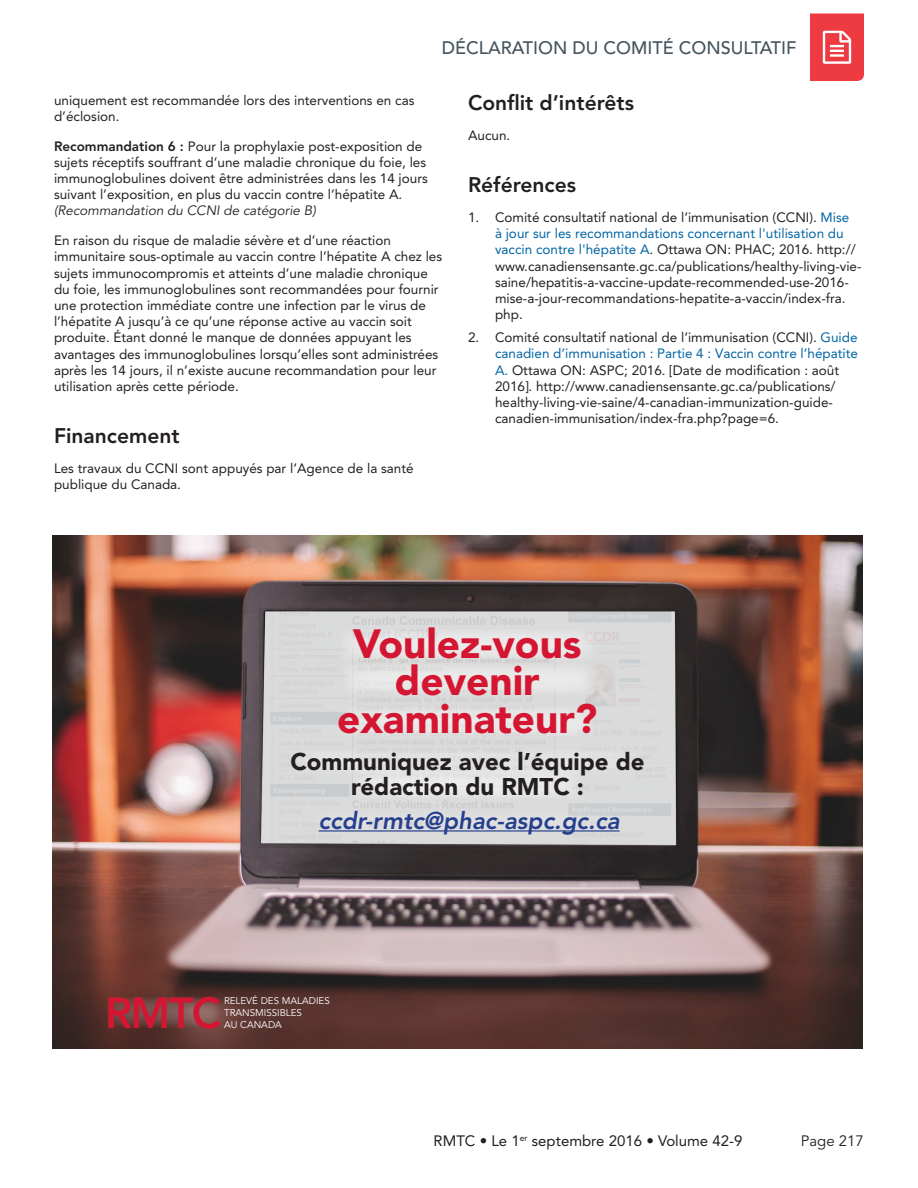
<style>
.page{position:relative;width:918px;height:1188px;background:#fff}
.page>*{position:absolute;margin:0;border:0;box-sizing:border-box;transform-origin:0 0}
.t1{font:800 43.05px "Avenir LT Std";color:#d51633}
.t2{font:900 40.5px/37.5px "Avenir LT Std";color:#d51633;text-align:center}
.t3{font:900 24px/25.5px "Avenir LT Std";color:#231f20;text-align:center}
.t4{font:italic 800 24px "Avenir LT Std";color:#253f8e}
.t5{font:800 21px "Avenir LT Std";color:#231f20}
.t6{font:500 18px "Avenir LT Std";color:#45555f}
.t7{font:15px "Avenir LT Std";color:#231f20}
.t8{font:15px "Avenir LT Std";color:#231f20}
.t9{font:13.5px/16.2px "Avenir LT Std";color:#231f20}
.t10{font:italic 13.5px "Avenir LT Std";color:#231f20}
.t11{font:9.75px/11.7px "Avenir LT Std";color:#fff}
.s1{font-weight:800}
.s2{color:#0065a4}
</style>
<div class="page">
<svg style="left:810px;top:14px;width:54px;height:67px;background:#ef4f56"></svg>
<img style="left:53px;top:536px;width:810px;height:513px">
<svg style="left:261px;top:610px;width:415px;height:236px;background:#d1d1d1"></svg>
<div style="left:259px;top:608px;width:419px;height:240px;border:1px solid #231f20"></div>
<div style="left:312px;top:810px;width:308px;height:24px;background:#dedede"></div>
<hr style="left:319px;top:830px;width:301px;height:2px;background:#253f8e">
<svg style="left:339px;top:627px;width:258px;height:35px;background:#e2e2e2"></svg>
<div style="left:293px;top:747px;width:352px;height:29px;background:#e0e0e0"></div>
<svg style="left:105px;top:995px;width:117px;height:35px;background:#6f4a44"></svg>
<div style="left:350px;top:766px;width:233px;height:35px;background:#e5e4e4"></div>
<div style="left:341px;top:662px;width:258px;height:35px;background:#e4e4e3"></div>
<div style="left:338px;top:704px;width:258px;height:35px;background:linear-gradient(to right,#e1e1e0,#e4e4e3)"></div>
<h3 class="t6" style="left:442px;top:37px;width:356px">DÉCLARATION DU COMITÉ CONSULTATIF</h3>
<p class="t9" style="left:54px;top:92px;width:362px">uniquement est recommandée lors des interventions en cas d’éclosion.</p>
<p class="t9" style="left:54px;top:138px;width:375px"><span class="s1">Recommandation 6 :</span> Pour la prophylaxie post-exposition de sujets réceptifs souffrant d’une maladie chronique du foie, les immunoglobulines doivent être administrées dans les 14 jours suivant l’exposition, en plus du vaccin contre l’hépatite A.</p>
<p class="t10" style="left:54px;top:203px;width:263px">(Recommandation du CCNI de catégorie B)</p>
<p class="t9" style="left:54px;top:232px;width:390px">En raison du risque de maladie sévère et d’une réaction immunitaire sous-optimale au vaccin contre l’hépatite A chez les sujets immunocompromis et atteints d’une maladie chronique du foie, les immunoglobulines sont recommandées pour fournir une protection immédiate contre une infection par le virus de l’hépatite A jusqu’à ce qu’une réponse active au vaccin soit produite. Étant donné le manque de données appuyant les avantages des immunoglobulines lorsqu’elles sont administrées après les 14 jours, il n’existe aucune recommandation pour leur utilisation après cette période.</p>
<h3 class="t5" style="left:54px;top:423px;width:127px">Financement</h3>
<p class="t9" style="left:54px;top:460px;width:361px">Les travaux du CCNI sont appuyés par l’Agence de la santé publique du Canada.</p>
<h3 class="t5" style="left:468px;top:91px;width:168px">Conflit d’intérêts</h3>
<p class="t9" style="left:468px;top:127px;width:44px">Aucun.</p>
<h3 class="t5" style="left:468px;top:173px;width:110px">Références</h3>
<p class="t9" style="left:495px;top:209px;width:368px;text-indent:-27px">1. Comité consultatif national de l’immunisation (CCNI). <span class="s2">Mise<br>à jour sur les recommandations concernant l'utilisation du vaccin contre l'hépatite A</span>. Ottawa ON: PHAC; 2016. http:// www.canadiensensante.gc.ca/publications/healthy-living-vie&shy;saine/hepatitis-a-vaccine-update-recommended-use-2016- mise-a-jour-recommandations-hepatite-a-vaccin/index-fra. php.</p>
<p class="t9" style="left:495px;top:329px;width:365px;text-indent:-27px">2. Comité consultatif national de l’immunisation (CCNI). <span class="s2">Guide canadien d’immunisation : Partie 4 : Vaccin contre l’hépatite A.</span> Ottawa ON: ASPC; 2016. [Date de modification : août 2016]. http://www.canadiensensante.gc.ca/publications/ healthy-living-vie-saine/4-canadian-immunization-guide&shy;canadien-immunisation/index-fra.php?page=6.</p>
<h2 class="t2" style="left:337px;top:625px;width:262px">Voulez-vous devenir examinateur?</h2>
<h3 class="t3" style="left:290px;top:749px;width:356px">Communiquez avec l’équipe de rédaction du RMTC :</h3>
<h3 class="t4" style="left:319px;top:806px;width:303px">ccdr-rmtc@phac-aspc.gc.ca</h3>
<h1 class="t1" style="left:105px;top:987px;width:118px">RMTC</h1>
<p class="t11" style="left:224px;top:996px;width:107px">RELEVÉ DES MALADIES<br>TRANSMISSIBLES<br>AU CANADA</p>
<p class="t7" style="left:434px;top:1133px;width:310px">RMTC • Le 1<sup>er</sup> septembre 2016 • Volume 42-9</p>
<p class="t8" style="left:801px;top:1133px;width:65px">Page 217</p>
</div>
